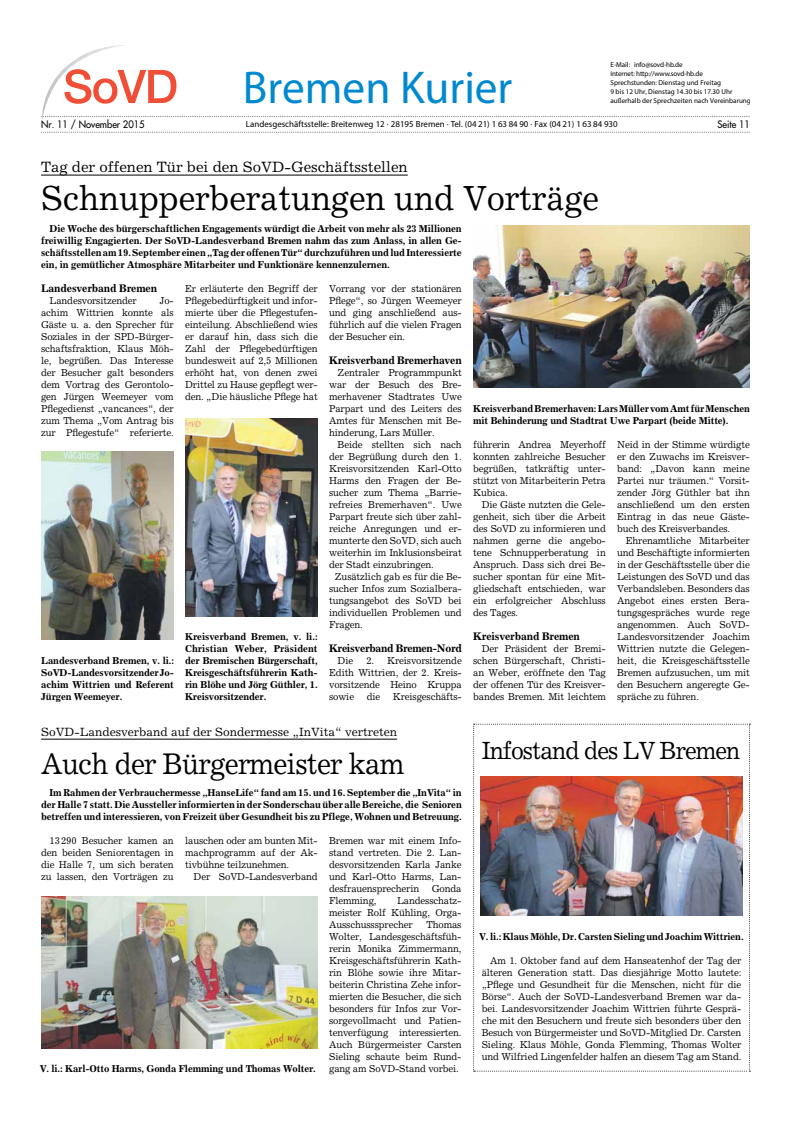
<style>
.page{position:relative;width:791px;height:1134px;background:#fff}
.page>*{position:absolute;margin:0;border:0;box-sizing:border-box;transform-origin:0 0}
.t1{font:46.2px "Futura";color:#0089cf}
.t2{font:35px "Excelsior";letter-spacing:-.005em;color:#000;scale:.94 1}
.t3{font:30px "Excelsior";letter-spacing:-.025em;color:#000;scale:.93 1}
.t4{font:25px "Excelsior";letter-spacing:-.04em;color:#000;scale:.93 1}
.t5{font:15px "Excelsior";color:#000}
.t6{font:12px "Excelsior";color:#000}
.t7{font:700 11px "Excelsior";letter-spacing:-.02em;color:#000;scale:.96 1}
.t8{font:10px/12px "Excelsior";letter-spacing:-.015em;color:#000;text-align:justify;scale:.96 1}
.t9{font:700 10px/12px "Excelsior";letter-spacing:-.015em;color:#000;text-align:justify;scale:.96 1}
.t10{font:10px "Futura";color:#000;scale:.94 1}
.t11{font:800 8.9px "Futura";color:#000}
.t12{font:7.1px/8.9px "Futura";color:#000}
</style>
<div class="page">
<img style="left:41px;top:896px;width:277px;height:152px">
<img style="left:474px;top:226px;width:276px;height:162px">
<img style="left:185px;top:418px;width:132px;height:198px">
<img style="left:41px;top:451px;width:132px;height:188px">
<hr style="left:41px;top:175px;width:367px;height:1px;background:#000">
<hr style="left:41px;top:739px;width:356px;height:1px;background:#000">
<img style="left:473px;top:724px;width:277px;height:347px">
<svg style="left:41px;top:132px;width:709px;height:1px"></svg>
<svg style="left:41px;top:45px;width:709px;height:75px"></svg>
<h1 class="t1" style="left:243px;top:59px;width:271px">Bremen Kurier</h1>
<p class="t12" style="left:610px;top:60px;width:142px">E-Mail: info@sovd-hb.de<br>Internet: http://www.sovd-hb.de Sprechstunden: Dienstag und Freitag<br>9 bis 12 Uhr, Dienstag 14.30 bis 17.30 Uhr außerhalb der Sprechzeiten nach Vereinbarung</p>
<p class="t10" style="left:41px;top:117px;width:112px">Nr. 11 / November 2015</p>
<p class="t11" style="left:246px;top:118px;width:373px">Landesgeschäftsstelle: Breitenweg 12 · 28195 Bremen · Tel. (04 21) 1 63 84 90 · Fax (04 21) 1 63 84 930</p>
<p class="t10" style="left:717px;top:118px;width:36px">Seite 11</p>
<h3 class="t5" style="left:41px;top:158px;width:368px">Tag der offenen Tür bei den SoVD-Geschäftsstellen</h3>
<h2 class="t2" style="left:41px;top:177px;width:595px">Schnupperberatungen und Vorträge</h2>
<p class="t9" style="left:41px;top:222px;width:440px;text-indent:9px">Die Woche des bürgerschaftlichen Engagements würdigt die Arbeit von mehr als 23 Millionen freiwillig Engagierten. Der SoVD-Landesverband Bremen nahm das zum Anlass, in allen Ge&shy;schäftsstellen am 19. September einen „Tag der offenen Tür“ durchzuführen und lud Interessierte ein, in gemütlicher Atmosphäre Mitarbeiter und Funktionäre kennenzulernen.</p>
<p class="t7" style="left:41px;top:281px;width:122px">Landesverband Bremen</p>
<p class="t8" style="left:50px;top:294px;width:92px">Landesvorsitzender</p>
<p class="t8" style="left:41px;top:294px;width:140px;text-indent:119px">Jo&shy;achim Wittrien konnte als Gäste u. a. den Sprecher für Soziales in der SPD-Bürger&shy;schaftsfraktion, Klaus Möh&shy;le, begrüßen. Das Interesse der Besucher galt besonders dem Vortrag des Gerontolo&shy;gen Jürgen Weemeyer vom Pflegedienst „vancances“, der zum Thema „Vom Antrag bis zur Pflegestufe“ referierte.</p>
<p class="t9" style="left:41px;top:654px;width:140px">Landesverband Bremen, v. li.:<br>SoVD-Landesvorsitzender Jo&shy;achim Wittrien und Referent Jürgen Weemeyer.</p>
<p class="t8" style="left:185px;top:282px;width:140px">Er erläuterte den Begriff der Pflegebedürftigkeit und infor&shy;mierte über die Pflegestufen&shy;einteilung. Abschließend wies er darauf hin, dass sich die Zahl der Pflegebedürftigen bundesweit auf 2,5 Millionen erhöht hat, von denen zwei Drittel zu Hause gepflegt wer&shy;den. „Die häusliche Pflege hat</p>
<p class="t8" style="left:329px;top:282px;width:140px">Vorrang vor der stationären Pflege“, so Jürgen Weemeyer und ging anschließend aus&shy;führlich auf die vielen Fragen der Besucher ein.</p>
<p class="t7" style="left:329px;top:353px;width:140px">Kreisverband Bremerhaven</p>
<p class="t8" style="left:329px;top:366px;width:140px;text-indent:9px">Zentraler Programmpunkt war der Besuch des Bre&shy;merhavener Stadtrates Uwe Parpart und des Leiters des Amtes für Menschen mit Be&shy;hinderung, Lars Müller.</p>
<p class="t8" style="left:338px;top:438px;width:131px">Beide stellten sich nach</p>
<p class="t8" style="left:329px;top:450px;width:140px">der Begrüßung durch den 1.</p>
<p class="t8" style="left:329px;top:462px;width:140px">Kreisvorsitzenden Karl-Otto</p>
<p class="t8" style="left:329px;top:474px;width:140px">Harms den Fragen der Be-</p>
<p class="t8" style="left:329px;top:486px;width:140px">sucher zum Thema „Barrie-</p>
<p class="t8" style="left:329px;top:498px;width:140px">refreies Bremerhaven“. Uwe</p>
<p class="t8" style="left:329px;top:510px;width:140px">Parpart freute sich über zahl-</p>
<p class="t8" style="left:329px;top:522px;width:140px">reiche Anregungen und er-</p>
<p class="t8" style="left:329px;top:534px;width:140px">munterte den SoVD, sich auch</p>
<p class="t8" style="left:329px;top:546px;width:140px">weiterhin im Inklusionsbeirat</p>
<p class="t8" style="left:329px;top:558px;width:110px">der Stadt einzubringen.</p>
<p class="t8" style="left:335px;top:570px;width:134px">Zusätzlich gab es für die Be-</p>
<p class="t8" style="left:329px;top:582px;width:140px">sucher Infos zum Sozialbera-</p>
<p class="t8" style="left:329px;top:594px;width:140px">tungsangebot des SoVD bei</p>
<p class="t8" style="left:329px;top:606px;width:140px">individuellen Problemen und</p>
<p class="t8" style="left:329px;top:618px;width:37px">Fragen.</p>
<p class="t7" style="left:329px;top:641px;width:140px">Kreisverband Bremen-Nord</p>
<p class="t8" style="left:338px;top:654px;width:18px">Die</p>
<p class="t9" style="left:185px;top:630px;width:140px">Kreisverband Bremen, v. li.:<br>Christian Weber, Präsident der Bremischen Bürgerschaft, Kreisgeschäftsführerin Kath&shy;rin Blöhe und Jörg Güthler, 1.<br>Kreisvorsitzender.</p>
<p class="t8" style="left:329px;top:654px;width:140px;text-indent:37px">2. Kreisvorsitzende Edith Wittrien, der 2. Kreis&shy;vorsitzende Heino Kruppa sowie</p>
<p class="t8" style="left:367px;top:690px;width:16px">die</p>
<p class="t8" style="left:393px;top:690px;width:73px">Kreisgeschäfts-</p>
<p class="t6" style="left:41px;top:724px;width:358px">SoVD-Landesverband auf der Sondermesse „InVita“ vertreten</p>
<h3 class="t3" style="left:41px;top:746px;width:392px">Auch der Bürgermeister kam</h3>
<p class="t9" style="left:41px;top:786px;width:440px;text-indent:9px">Im Rahmen der Verbrauchermesse „HanseLife“ fand am 15. und 16. September die „InVita“ in der Halle 7 statt. Die Aussteller informierten in der Sonderschau über alle Bereiche, die Senioren betreffen und interessieren, von Freizeit über Gesundheit bis zu Pflege, Wohnen und Betreuung.</p>
<p class="t8" style="left:41px;top:834px;width:140px;text-indent:9px">13290 Besucher kamen an den beiden Seniorentagen in die Halle 7, um sich beraten zu lassen, den Vorträgen zu</p>
<p class="t8" style="left:329px;top:834px;width:139px">Bremen war mit einem Info&shy;stand vertreten. Die 2. Lan&shy;desvorsitzenden Karla Janke und Karl-Otto Harms, Lan&shy;desfrauensprecherin Gonda Flemming,</p>
<p class="t8" style="left:185px;top:834px;width:140px">lauschen oder am bunten Mit&shy;machprogramm auf der Ak&shy;tivbühne teilzunehmen.</p>
<p class="t8" style="left:194px;top:870px;width:131px">Der SoVD-Landesverband</p>
<p class="t8" style="left:329px;top:894px;width:139px;text-indent:68px">Landesschatz&shy;meister Rolf Kühling, Orga-Ausschusssprecher</p>
<p class="t8" style="left:329px;top:918px;width:139px;text-indent:97px">Thomas Wolter, Landesgeschäftsfüh&shy;rerin Monika Zimmermann, Kreisgeschäftsführerin Kath&shy;rin Blöhe sowie ihre Mitar&shy;beiterin Christina Zehe infor&shy;mierten die Besucher, die sich besonders für Infos zur Vor&shy;sorgevollmacht und Patien&shy;tenverfügung interessierten.<br>Auch Bürgermeister Carsten Sieling schaute beim Rund&shy;gang am SoVD-Stand vorbei.</p>
<p class="t9" style="left:40px;top:1062px;width:289px">V. li.: Karl-Otto Harms, Gonda Flemming und Thomas Wolter.</p>
<p class="t9" style="left:473px;top:402px;width:290px">Kreisverband Bremerhaven: Lars Müller vom Amt für Menschen mit Behinderung und Stadtrat Uwe Parpart (beide Mitte).</p>
<p class="t8" style="left:617px;top:438px;width:140px">Neid in der Stimme würdigte er den Zuwachs im Kreisver&shy;band: „Davon kann meine Partei nur träumen.“ Vorsit&shy;zender Jörg Güthler bat ihn anschließend um den ersten Eintrag in das neue Gäste&shy;buch des Kreisverbandes.</p>
<p class="t8" style="left:617px;top:534px;width:140px;text-indent:9px">Ehrenamtliche Mitarbeiter und Beschäftigte informierten in der Geschäftsstelle über die Leistungen des SoVD und das Verbandsleben. Besonders das Angebot eines ersten Bera&shy;tungsgespräches wurde rege angenommen. Auch SoVD-Landesvorsitzender Joachim Wittrien nutzte die Gelegen&shy;heit, die Kreisgeschäftsstelle Bremen aufzusuchen, um mit den Besuchern angeregte Ge&shy;spräche zu führen.</p>
<p class="t8" style="left:473px;top:438px;width:140px">führerin Andrea Meyerhoff konnten zahlreiche Besucher begrüßen, tatkräftig unter&shy;stützt von Mitarbeiterin Petra Kubica.</p>
<p class="t8" style="left:473px;top:498px;width:140px;text-indent:9px">Die Gäste nutzten die Gele&shy;genheit, sich über die Arbeit des SoVD zu informieren und nahmen gerne die angebo&shy;tene Schnupperberatung in Anspruch. Dass sich drei Be&shy;sucher spontan für eine Mit&shy;gliedschaft entschieden, war ein erfolgreicher Abschluss des Tages.</p>
<p class="t7" style="left:473px;top:629px;width:113px">Kreisverband Bremen</p>
<p class="t8" style="left:473px;top:642px;width:140px;text-indent:9px">Der Präsident der Bremi&shy;schen Bürgerschaft, Christi&shy;an Weber, eröffnete den Tag der offenen Tür des Kreisver&shy;bandes Bremen. Mit leichtem</p>
<h3 class="t4" style="left:482px;top:735px;width:279px">Infostand des LV Bremen</h3>
<p class="t9" style="left:479px;top:930px;width:277px">V. li.: Klaus Möhle, Dr. Carsten Sieling und Joachim Wittrien.</p>
<p class="t8" style="left:482px;top:954px;width:272px;text-indent:9px">Am 1. Oktober fand auf dem Hanseatenhof der Tag der älteren Generation statt. Das diesjährige Motto lautete: „Pflege und Gesundheit für die Menschen, nicht für die Börse“. Auch der SoVD-Landesverband Bremen war da&shy;bei. Landesvorsitzender Joachim Wittrien führte Gesprä&shy;che mit den Besuchern und freute sich besonders über den Besuch von Bürgermeister und SoVD-Mitglied Dr. Carsten Sieling. Klaus Möhle, Gonda Flemming, Thomas Wolter und Wilfried Lingenfelder halfen an diesem Tag am Stand.</p>
</div>
